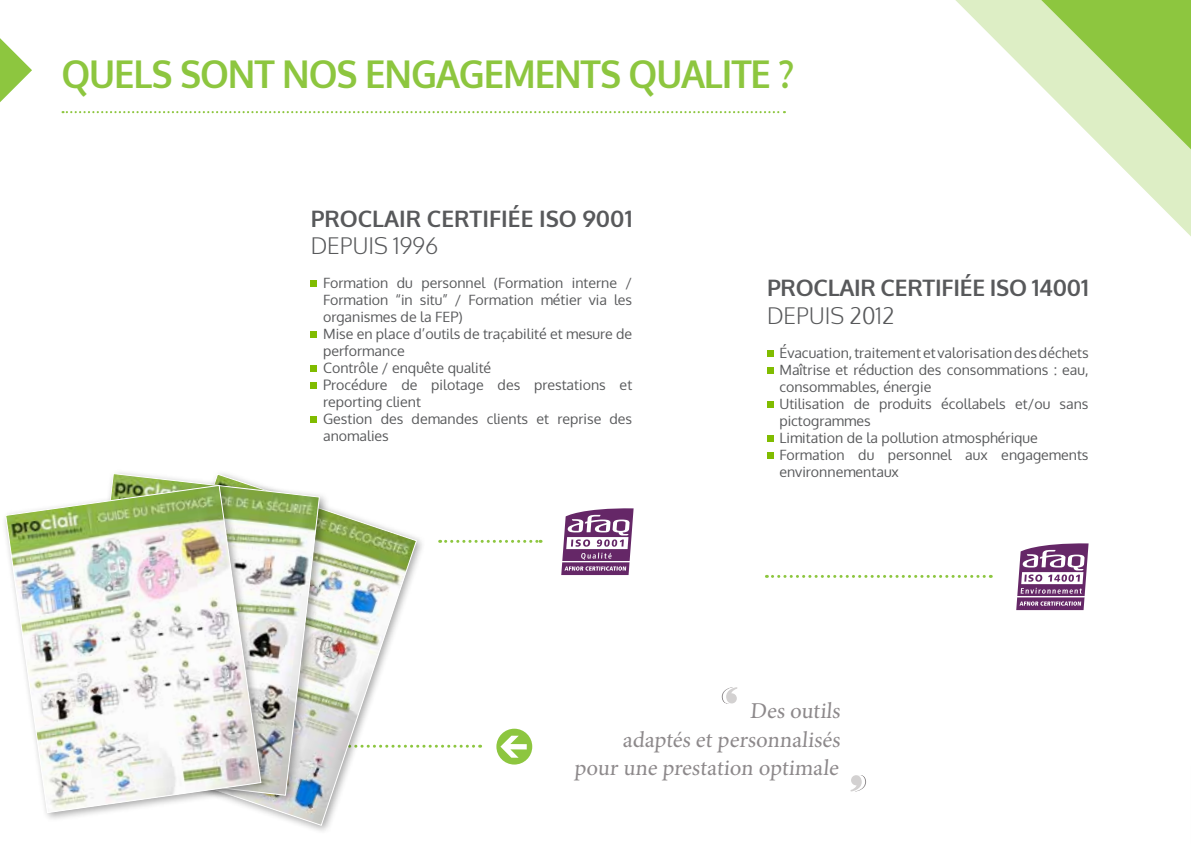
<style>
.page{position:relative;width:1191px;height:844px;background:#fff}
.page>*{position:absolute;margin:0;border:0;box-sizing:border-box;transform-origin:0 0}
.t1{font:700 38.32px "Oxygen";letter-spacing:-.03em;color:#8dc63f;scale:.95 1}
.t2{font:22.75px/28.3px "Minion Pro";color:#8d898b;text-align:right}
.t3{font:700 22.75px "Oxygen";letter-spacing:-.01em;color:#58595b}
.t4{font:300 22.75px "Oxygen";color:#58595b}
.t5{font:14.17px/17px "Oxygen";color:#58595b}
</style>
<div class="page">
<svg style="left:311px;top:280px;width:6px;height:6px"></svg>
<div style="left:311px;top:331px;width:6px;height:7px;background:#80bc00"></div>
<div style="left:311px;top:365px;width:6px;height:7px;background:#80bc00"></div>
<div style="left:311px;top:382px;width:6px;height:7px;background:#80bc00"></div>
<div style="left:311px;top:416px;width:6px;height:7px;background:#80bc00"></div>
<svg style="left:722px;top:687px;width:15px;height:16px"></svg>
<svg style="left:850px;top:775px;width:16px;height:16px"></svg>
<svg style="left:0;top:38px;width:32px;height:64px"></svg>
<svg style="left:63px;top:111px;width:722px;height:2px"></svg>
<svg style="left:561px;top:508px;width:72px;height:67px"></svg>
<hr style="left:562px;top:561px;width:67px;height:1px;background:#fff">
<svg style="left:767px;top:350px;width:6px;height:6px"></svg>
<svg style="left:767px;top:367px;width:6px;height:6px"></svg>
<svg style="left:767px;top:401px;width:6px;height:6px"></svg>
<svg style="left:767px;top:435px;width:6px;height:6px"></svg>
<svg style="left:767px;top:452px;width:6px;height:6px"></svg>
<svg style="left:766px;top:574px;width:225px;height:3px"></svg>
<svg style="left:440px;top:539px;width:101px;height:3px"></svg>
<svg style="left:1016px;top:543px;width:72px;height:67px"></svg>
<hr style="left:1017px;top:596px;width:67px;height:1px;background:#fff">
<div style="left:496px;top:728px;width:36px;height:36px;background:#8dc63f;border-radius:50%"></div>
<svg style="left:500px;top:735px;width:27px;height:22px"></svg>
<svg style="left:428px;top:744px;width:45px;height:3px"></svg>
<svg style="left:955px;top:0;width:236px;height:236px"></svg>
<svg style="left:1041px;top:0;width:150px;height:149px;background:#b9dc89"></svg>
<svg style="left:271px;top:508px;width:146px;height:317px"></svg>
<div style="left:74px;top:468px;width:256px;height:337px;background:#000;opacity:.35"></div>
<img style="left:79px;top:473px;width:241px;height:322px">
<div style="left:1px;top:481px;width:270px;height:341px;background:#000;opacity:.35"></div>
<img style="left:5px;top:484px;width:256px;height:329px">
<h1 class="t1" style="left:61px;top:50px;width:772px">QUELS SONT NOS ENGAGEMENTS QUALITE ?</h1>
<h2 class="t3" style="left:311px;top:204px;width:323px">PROCLAIR CERTIFIÉE ISO 9001</h2>
<h2 class="t4" style="left:311px;top:231px;width:129px">DEPUIS 1996</h2>
<p class="t5" style="left:323px;top:274px;width:311px">Formation du personnel (Formation interne /<br>Formation “in situ” / Formation métier via les organismes de la FEP)<br>Mise en place d’outils de traçabilité et mesure de performance<br>Contrôle / enquête qualité<br>Procédure de pilotage des prestations et reporting client<br>Gestion des demandes clients et reprise des anomalies</p>
<h2 class="t3" style="left:767px;top:274px;width:323px">PROCLAIR CERTIFIÉE ISO 14001</h2>
<h2 class="t4" style="left:767px;top:301px;width:129px">DEPUIS 2012</h2>
<p class="t5" style="left:779px;top:344px;width:311px">Évacuation, traitement et valorisation des déchets Maîtrise et réduction des consommations : eau, consommables, énergie<br>Utilisation de produits écollabels et/ou sans pictogrammes<br>Limitation de la pollution atmosphérique Formation du personnel aux engagements environnementaux</p>
<h2 class="t2" style="left:574px;top:696px;width:270px">Des outils<br>adaptés et personnalisés pour une prestation optimale</h2>
</div>
